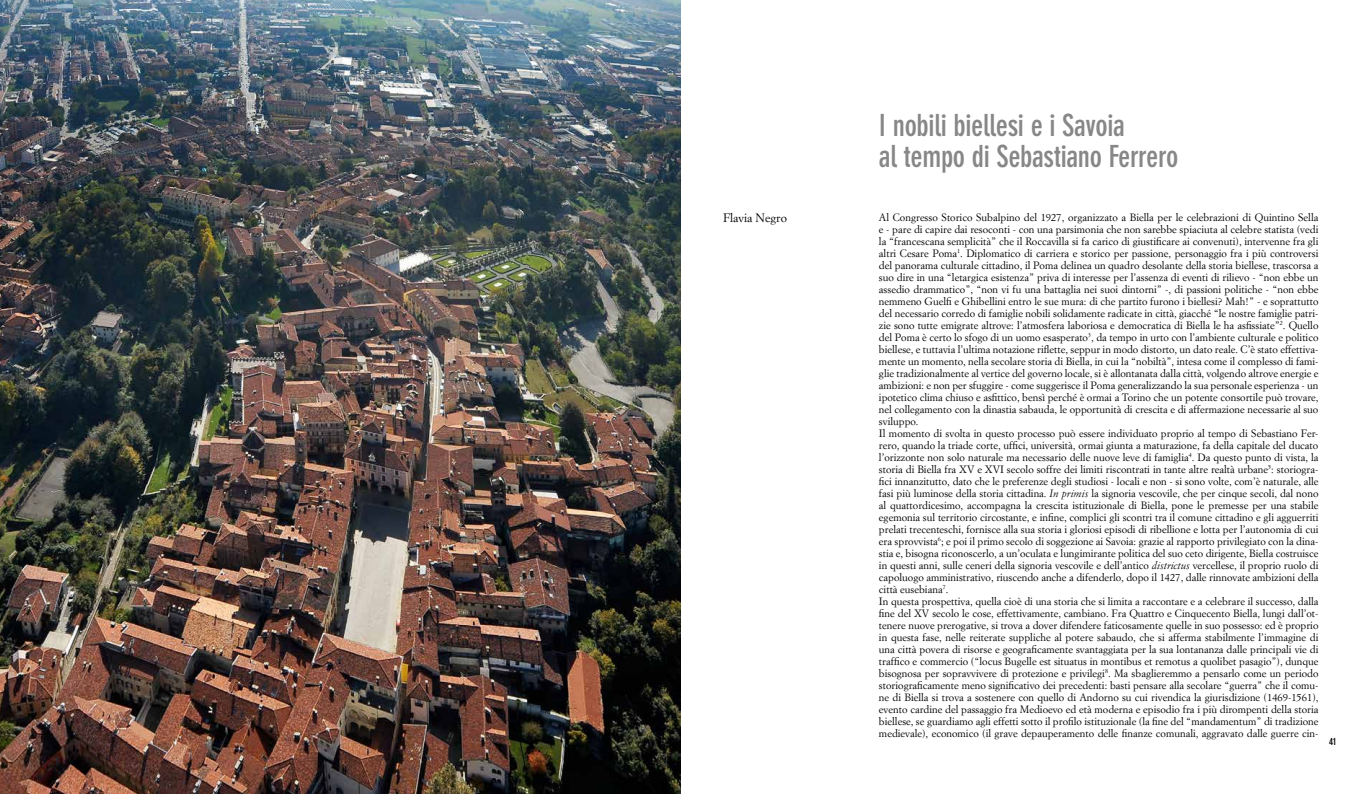
<style>
.page{position:relative;width:1361px;height:794px;background:#fff}
.page>*{position:absolute;margin:0;border:0;box-sizing:border-box;transform-origin:0 0}
.t1{font:700 condensed 30px/31px "DIN Neuzeit Grotesk Std";letter-spacing:-.01em;color:#878787}
.t2{font:12px "Simoncini Garamond Std";color:#000}
.t3{font:10.5px/12px "Simoncini Garamond Std";color:#000}
.t4{font:700 condensed 10px "DIN Neuzeit Grotesk Std";color:#000}
.s1{font-style:italic}
</style>
<div class="page">
<img style="left:0;top:0;width:680px;height:794px">
<p class="t2" style="left:723px;top:210px;width:65px">Flavia Negro</p>
<h1 class="t1" style="left:879px;top:110px;width:301px">I nobili biellesi e i Savoia<br>al tempo di Sebastiano Ferrero</h1>
<p class="t3" style="left:879px;top:211px;width:441px">Al Congresso Storico Subalpino del 1927, organizzato a Biella per le celebrazioni di Quintino Sella e - pare di capire dai resoconti - con una parsimonia che non sarebbe spiaciuta al celebre statista (vedi la “francescana semplicità” che il Roccavilla si fa carico di giustificare ai convenuti), intervenne fra gli altri Cesare Poma<sup>1</sup>. Diplomatico di carriera e storico per passione, personaggio fra i più controversi del panorama culturale cittadino, il Poma delinea un quadro desolante della storia biellese, trascorsa a suo dire in una “letargica esistenza” priva di interesse per l’assenza di eventi di rilievo - “non ebbe un assedio drammatico”, “non vi fu una battaglia nei suoi dintorni” -, di passioni politiche - “non ebbe nemmeno Guelfi e Ghibellini entro le sue mura: di che partito furono i biellesi? Mah!” - e soprattutto del necessario corredo di famiglie nobili solidamente radicate in città, giacché “le nostre famiglie patri&shy;zie sono tutte emigrate altrove: l’atmosfera laboriosa e democratica di Biella le ha asfissiate”<sup>2</sup>. Quello del Poma è certo lo sfogo di un uomo esasperato<sup>3</sup>, da tempo in urto con l’ambiente culturale e politico biellese, e tuttavia l’ultima notazione riflette, seppur in modo distorto, un dato reale. C’è stato effettiva&shy;mente un momento, nella secolare storia di Biella, in cui la “nobiltà”, intesa come il complesso di fami&shy;glie tradizionalmente al vertice del governo locale, si è allontanata dalla città, volgendo altrove energie e ambizioni: e non per sfuggire - come suggerisce il Poma generalizzando la sua personale esperienza - un ipotetico clima chiuso e asfittico, bensì perché è ormai a Torino che un potente consortile può trovare, nel collegamento con la dinastia sabauda, le opportunità di crescita e di affermazione necessarie al suo sviluppo.<br>Il momento di svolta in questo processo può essere individuato proprio al tempo di Sebastiano Fer&shy;rero, quando la triade corte, uffici, università, ormai giunta a maturazione, fa della capitale del ducato l’orizzonte non solo naturale ma necessario delle nuove leve di famiglia<sup>4</sup>. Da questo punto di vista, la storia di Biella fra XV e XVI secolo soffre dei limiti riscontrati in tante altre realtà urbane<sup>5</sup>: storiogra&shy;fici innanzitutto, dato che le preferenze degli studiosi - locali e non - si sono volte, com’è naturale, alle fasi più luminose della storia cittadina. <span class="s1">In primis</span> la signoria vescovile, che per cinque secoli, dal nono al quattordicesimo, accompagna la crescita istituzionale di Biella, pone le premesse per una stabile egemonia sul territorio circostante, e infine, complici gli scontri tra il comune cittadino e gli agguerriti prelati trecenteschi, fornisce alla sua storia i gloriosi episodi di ribellione e lotta per l’autonomia di cui era sprovvista<sup>6</sup>; e poi il primo secolo di soggezione ai Savoia: grazie al rapporto privilegiato con la dina&shy;stia e, bisogna riconoscerlo, a un’oculata e lungimirante politica del suo ceto dirigente, Biella costruisce in questi anni, sulle ceneri della signoria vescovile e dell’antico <span class="s1">districtus</span> vercellese, il proprio ruolo di capoluogo amministrativo, riuscendo anche a difenderlo, dopo il 1427, dalle rinnovate ambizioni della città eusebiana<sup>7</sup>.<br>In questa prospettiva, quella cioè di una storia che si limita a raccontare e a celebrare il successo, dalla fine del XV secolo le cose, effettivamente, cambiano. Fra Quattro e Cinquecento Biella, lungi dall’ot&shy;tenere nuove prerogative, si trova a dover difendere faticosamente quelle in suo possesso: ed è proprio in questa fase, nelle reiterate suppliche al potere sabaudo, che si afferma stabilmente l’immagine di una città povera di risorse e geograficamente svantaggiata per la sua lontananza dalle principali vie di traffico e commercio (“locus Bugelle est situatus in montibus et remotus a quolibet pasagio”), dunque bisognosa per sopravvivere di protezione e privilegi<sup>8</sup>. Ma sbaglieremmo a pensarlo come un periodo storiograficamente meno significativo dei precedenti: basti pensare alla secolare “guerra” che il comu&shy;ne di Biella si trova a sostenere con quello di Andorno su cui rivendica la giurisdizione (1469-1561), evento cardine del passaggio fra Medioevo ed età moderna e episodio fra i più dirompenti della storia biellese, se guardiamo agli effetti sotto il profilo istituzionale (la fine del “mandamentum” di tradizione medievale), economico (il grave depauperamento delle finanze comunali, aggravato dalle guerre cin-</p>
<p class="t4" style="left:1329px;top:735px;width:9px">41</p>
</div>
